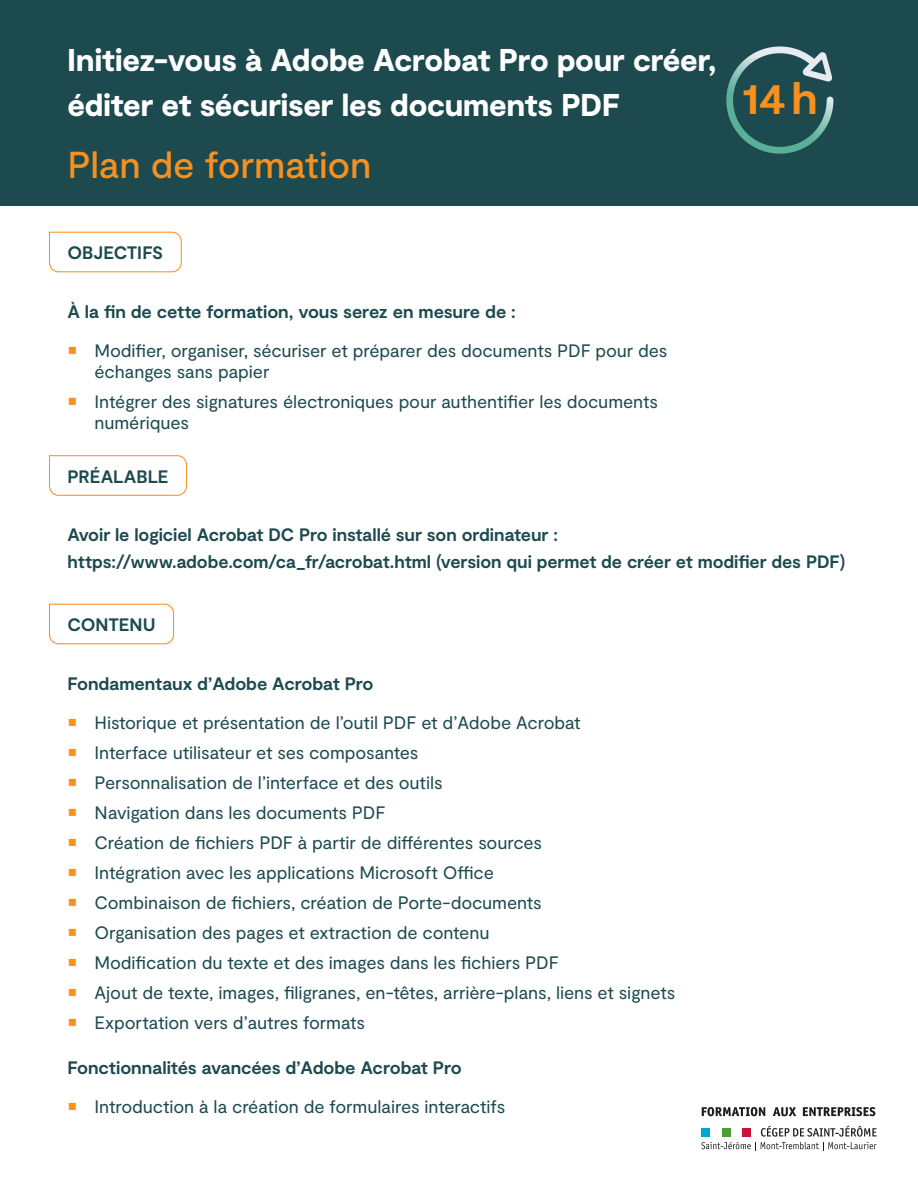
<style>
.page{position:relative;width:918px;height:1188px;background:#fff}
.page>*{position:absolute;margin:0;border:0;box-sizing:border-box;transform-origin:0 0}
.t1{font:700 45px "Moderat";color:#f7901e}
.t2{font:500 37.5px "Moderat";letter-spacing:-.005em;color:#f7901e}
.t3{font:900 31.5px/45px "Moderat";letter-spacing:-.005em;color:#fff}
.t4{font:18px/30px "Moderat";letter-spacing:-.005em;color:#1c4a4f}
.t5{font:700 18px/27px "Moderat";letter-spacing:-.005em;color:#1c4a4f}
</style>
<div class="page">
<div style="left:0;top:0;width:918px;height:206px;background:#1c4a4f"></div>
<svg style="left:726px;top:46px;width:53px;height:82px"></svg>
<svg style="left:702px;top:1107px;width:63px;height:9px"></svg>
<svg style="left:773px;top:1107px;width:23px;height:9px"></svg>
<svg style="left:803px;top:1107px;width:72px;height:9px"></svg>
<svg style="left:701px;top:1126px;width:176px;height:25px"></svg>
<div style="left:743px;top:1128px;width:8px;height:8px;background:#cb123b"></div>
<div style="left:722px;top:1128px;width:8px;height:8px;background:#4ca134"></div>
<div style="left:701px;top:1128px;width:8px;height:8px;background:#02a6cf"></div>
<svg style="left:49px;top:231px;width:133px;height:42px"></svg>
<svg style="left:49px;top:455px;width:138px;height:41px"></svg>
<svg style="left:49px;top:603px;width:125px;height:42px"></svg>
<h3 class="t3" style="left:68px;top:39px;width:650px">Initiez-vous à Adobe Acrobat Pro pour créer, éditer et sécuriser les documents PDF</h3>
<h2 class="t2" style="left:68px;top:144px;width:306px">Plan de formation</h2>
<p class="t5" style="left:68px;top:240px;width:97px">OBJECTIFS</p>
<p class="t5" style="left:68px;top:299px;width:450px">À la fin de cette formation, vous serez en mesure de :</p>
<p class="t4" style="left:94px;top:340px;width:574px;line-height:21px">Modifier, organiser, sécuriser et préparer des documents PDF pour des échanges sans papier</p>
<p class="t4" style="left:94px;top:391px;width:565px;line-height:21px">Intégrer des signatures électroniques pour authentifier les documents numériques</p>
<p class="t5" style="left:68px;top:464px;width:102px">PRÉALABLE</p>
<h1 class="t1" style="left:742px;top:72px;width:78px">14h</h1>
<p class="t5" style="left:68px;top:522px;width:779px">Avoir le logiciel Acrobat DC Pro installé sur son ordinateur : https://www.adobe.com/ca_fr/acrobat.html (version qui permet de créer et modifier des PDF)</p>
<p class="t5" style="left:68px;top:612px;width:90px">CONTENU</p>
<p class="t5" style="left:68px;top:671px;width:308px">Fondamentaux d’Adobe Acrobat Pro</p>
<p class="t4" style="left:94px;top:708px;width:582px">Historique et présentation de l’outil PDF et d’Adobe Acrobat<br>Interface utilisateur et ses composantes<br>Personnalisation de l’interface et des outils<br>Navigation dans les documents PDF<br>Création de fichiers PDF à partir de différentes sources<br>Intégration avec les applications Microsoft Office<br>Combinaison de fichiers, création de Porte-documents<br>Organisation des pages et extraction de contenu<br>Modification du texte et des images dans les fichiers PDF<br>Ajout de texte, images, filigranes, en-têtes, arrière-plans, liens et signets Exportation vers d’autres formats</p>
<p class="t5" style="left:68px;top:1055px;width:396px">Fonctionnalités avancées d’Adobe Acrobat Pro</p>
<p class="t4" style="left:94px;top:1092px;width:412px">Introduction à la création de formulaires interactifs</p>
</div>
